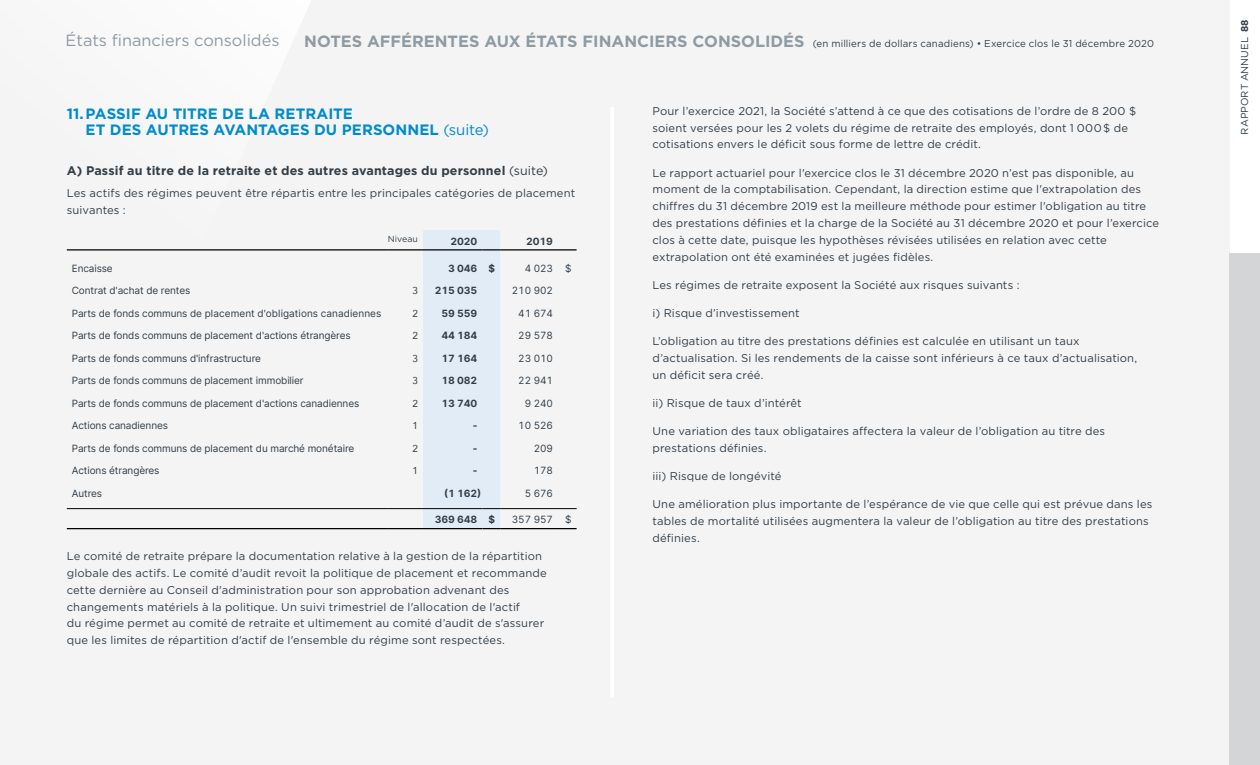
<style>
.page{position:relative;width:1260px;height:765px;background:#fff}
.page>*{position:absolute;margin:0;border:0;box-sizing:border-box;transform-origin:0 0}
.t1{font:16.25px "Gotham";color:#8e9ba3}
.t2{font:700 15px/16.2px "Gotham";letter-spacing:.005em;color:#008ccc}
.t3{font:700 12.5px "Gotham";letter-spacing:.01em;color:#333f47}
.t4{font:11.25px/16.9px "Gotham";letter-spacing:.01em;color:#333f47}
.t5{font:10px "Inter";letter-spacing:-.01em;color:#333f47}
.t6{font:10px "Gotham";letter-spacing:.015em;color:#333f47}
.t7{font:10px "Avenir";color:#333f47}
.t8{font:8.75px "Gotham";letter-spacing:.015em;color:#333f47}
.s1{font-weight:700;font-size:16.25px;color:#8e9ba3}
.s2{font-weight:400}
.s3{font-weight:700}
</style>
<div class="page">
<div style="left:0;top:0;width:1229px;height:765px;background:#f4f4f5"></div>
<div style="left:1229px;top:253px;width:31px;height:512px;background:#d3d5d6"></div>
<hr style="left:67px;top:528px;width:321px;height:1px;background:#000">
<hr style="left:388px;top:528px;width:35px;height:1px;background:#000">
<hr style="left:500px;top:528px;width:58px;height:1px;background:#000">
<svg style="left:558px;top:528px;width:19px;height:1px"></svg>
<hr style="left:67px;top:249px;width:321px;height:2px;background:#000">
<hr style="left:388px;top:249px;width:35px;height:2px;background:#000">
<hr style="left:500px;top:249px;width:58px;height:2px;background:#000">
<svg style="left:558px;top:249px;width:19px;height:2px"></svg>
<hr style="left:67px;top:508px;width:321px;height:1px;background:#000">
<hr style="left:388px;top:508px;width:35px;height:1px;background:#000">
<div style="left:423px;top:230px;width:77px;height:299px;background:#e1ecf7"></div>
<hr style="left:500px;top:508px;width:58px;height:1px;background:#000">
<svg style="left:558px;top:508px;width:19px;height:1px"></svg>
<hr style="left:610px;top:107px;width:4px;height:591px;background:#fff">
<h1 class="t1" style="left:66px;top:30px;width:215px">États financiers consolidés</h1>
<p class="t6" style="left:304px;top:37px;width:851px"><span class="s1">NOTES AFFÉRENTES AUX ÉTATS FINANCIERS CONSOLIDÉS</span> (en milliers de dollars canadiens) • Exercice clos le 31 décembre 2020</p>
<h2 class="t2" style="left:86px;top:105px;width:405px;text-indent:-19px">11.PASSIF AU TITRE DE LA RETRAITE<br>ET DES AUTRES AVANTAGES DU PERSONNEL <span class="s2">(suite)</span></h2>
<p class="t3" style="left:67px;top:162px;width:483px">A) Passif au titre de la retraite et des autres avantages du personnel <span class="s2">(suite)</span></p>
<p class="t4" style="left:67px;top:184px;width:510px">Les actifs des régimes peuvent être répartis entre les principales catégories de placement suivantes :</p>
<p class="t8" style="left:388px;top:233px;width:32px">Niveau</p>
<p class="t5" style="left:450px;top:234px;width:28px">2020</p>
<p class="t5" style="left:526px;top:234px;width:28px">2019</p>
<p class="t5" style="left:72px;top:261px;width:42px">Encaisse</p>
<p class="t5" style="left:448px;top:261px;width:48px">3 046 $</p>
<p class="t5" style="left:525px;top:261px;width:48px">4 023 $</p>
<p class="t5" style="left:72px;top:283px;width:120px">Contrat d'achat de rentes</p>
<p class="t7" style="left:412px;top:283px;width:7px">3</p>
<p class="t5" style="left:435px;top:283px;width:44px">215 035</p>
<p class="t5" style="left:512px;top:283px;width:43px">210 902</p>
<p class="t5" style="left:72px;top:306px;width:311px">Parts de fonds communs de placement d'obligations canadiennes</p>
<p class="t7" style="left:412px;top:305px;width:7px">2</p>
<p class="t5" style="left:442px;top:306px;width:37px">59 559</p>
<p class="t5" style="left:518px;top:306px;width:36px">41 674</p>
<p class="t5" style="left:72px;top:328px;width:280px">Parts de fonds communs de placement d'actions étrangères</p>
<p class="t7" style="left:412px;top:328px;width:7px">2</p>
<p class="t5" style="left:442px;top:328px;width:37px">44 184</p>
<p class="t5" style="left:518px;top:328px;width:36px">29 578</p>
<p class="t5" style="left:72px;top:351px;width:191px">Parts de fonds communs d'infrastructure</p>
<p class="t7" style="left:412px;top:350px;width:7px">3</p>
<p class="t5" style="left:442px;top:351px;width:37px">17 164</p>
<p class="t5" style="left:518px;top:351px;width:36px">23 010</p>
<p class="t5" style="left:72px;top:373px;width:233px">Parts de fonds communs de placement immobilier</p>
<p class="t7" style="left:412px;top:373px;width:7px">3</p>
<p class="t5" style="left:442px;top:373px;width:37px">18 082</p>
<p class="t5" style="left:518px;top:373px;width:36px">22 941</p>
<p class="t5" style="left:72px;top:396px;width:289px">Parts de fonds communs de placement d'actions canadiennes</p>
<p class="t7" style="left:412px;top:395px;width:7px">2</p>
<p class="t5" style="left:442px;top:396px;width:37px">13 740</p>
<p class="t5" style="left:525px;top:396px;width:30px">9 240</p>
<p class="t5" style="left:72px;top:418px;width:98px">Actions canadiennes</p>
<p class="t7" style="left:412px;top:418px;width:7px">1</p>
<p class="t5" style="left:473px;top:418px;width:6px">-</p>
<p class="t5" style="left:518px;top:418px;width:36px">10 526</p>
<p class="t5" style="left:72px;top:441px;width:284px">Parts de fonds communs de placement du marché monétaire</p>
<p class="t7" style="left:412px;top:440px;width:7px">2</p>
<p class="t5" style="left:473px;top:441px;width:6px">-</p>
<p class="t5" style="left:534px;top:441px;width:21px">209</p>
<p class="t5" style="left:72px;top:463px;width:89px">Actions étrangères</p>
<p class="t7" style="left:412px;top:463px;width:7px">1</p>
<p class="t5" style="left:473px;top:463px;width:6px">-</p>
<p class="t5" style="left:534px;top:463px;width:21px">178</p>
<p class="t5" style="left:72px;top:486px;width:32px">Autres</p>
<p class="t5" style="left:444px;top:486px;width:39px">(1 162)</p>
<p class="t5" style="left:525px;top:486px;width:30px">5 676</p>
<p class="t5" style="left:435px;top:513px;width:62px">369 648 $</p>
<p class="t5" style="left:512px;top:513px;width:61px">357 957 $</p>
<p class="t4" style="left:67px;top:547px;width:482px">Le comité de retraite prépare la documentation relative à la gestion de la répartition globale des actifs. Le comité d’audit revoit la politique de placement et recommande cette dernière au Conseil d'administration pour son approbation advenant des changements matériels à la politique. Un suivi trimestriel de l'allocation de l'actif<br>du régime permet au comité de retraite et ultimement au comité d’audit de s'assurer que les limites de répartition d'actif de l'ensemble du régime sont respectées.</p>
<p class="t4" style="left:652px;top:102px;width:485px">Pour l’exercice 2021, la Société s’attend à ce que des cotisations de l’ordre de 8 200 $ soient versées pour les 2 volets du régime de retraite des employés, dont 1 000 $ de cotisations envers le déficit sous forme de lettre de crédit.</p>
<p class="t4" style="left:652px;top:164px;width:508px">Le rapport actuariel pour l'exercice clos le 31 décembre 2020 n’est pas disponible, au moment de la comptabilisation. Cependant, la direction estime que l'extrapolation des chiffres du 31 décembre 2019 est la meilleure méthode pour estimer l'obligation au titre des prestations définies et la charge de la Société au 31 décembre 2020 et pour l’exercice clos à cette date, puisque les hypothèses révisées utilisées en relation avec cette extrapolation ont été examinées et jugées fidèles.</p>
<p class="t4" style="left:652px;top:276px;width:369px">Les régimes de retraite exposent la Société aux risques suivants :</p>
<p class="t4" style="left:652px;top:305px;width:149px">i) Risque d’investissement</p>
<p class="t4" style="left:652px;top:333px;width:486px">L’obligation au titre des prestations définies est calculée en utilisant un taux d’actualisation. Si les rendements de la caisse sont inférieurs à ce taux d’actualisation, un déficit sera créé.</p>
<p class="t4" style="left:652px;top:395px;width:151px">ii) Risque de taux d’intérêt</p>
<p class="t4" style="left:652px;top:423px;width:454px">Une variation des taux obligataires affectera la valeur de l’obligation au titre des prestations définies.</p>
<p class="t4" style="left:652px;top:468px;width:131px">iii) Risque de longévité</p>
<p class="t4" style="left:652px;top:496px;width:501px">Une amélioration plus importante de l’espérance de vie que celle qui est prévue dans les tables de mortalité utilisées augmentera la valeur de l’obligation au titre des prestations définies.</p>
<p class="t6" style="left:1238px;top:135px;width:117px;rotate:-90deg">RAPPORT ANNUEL <span class="s3">88</span></p>
</div>
